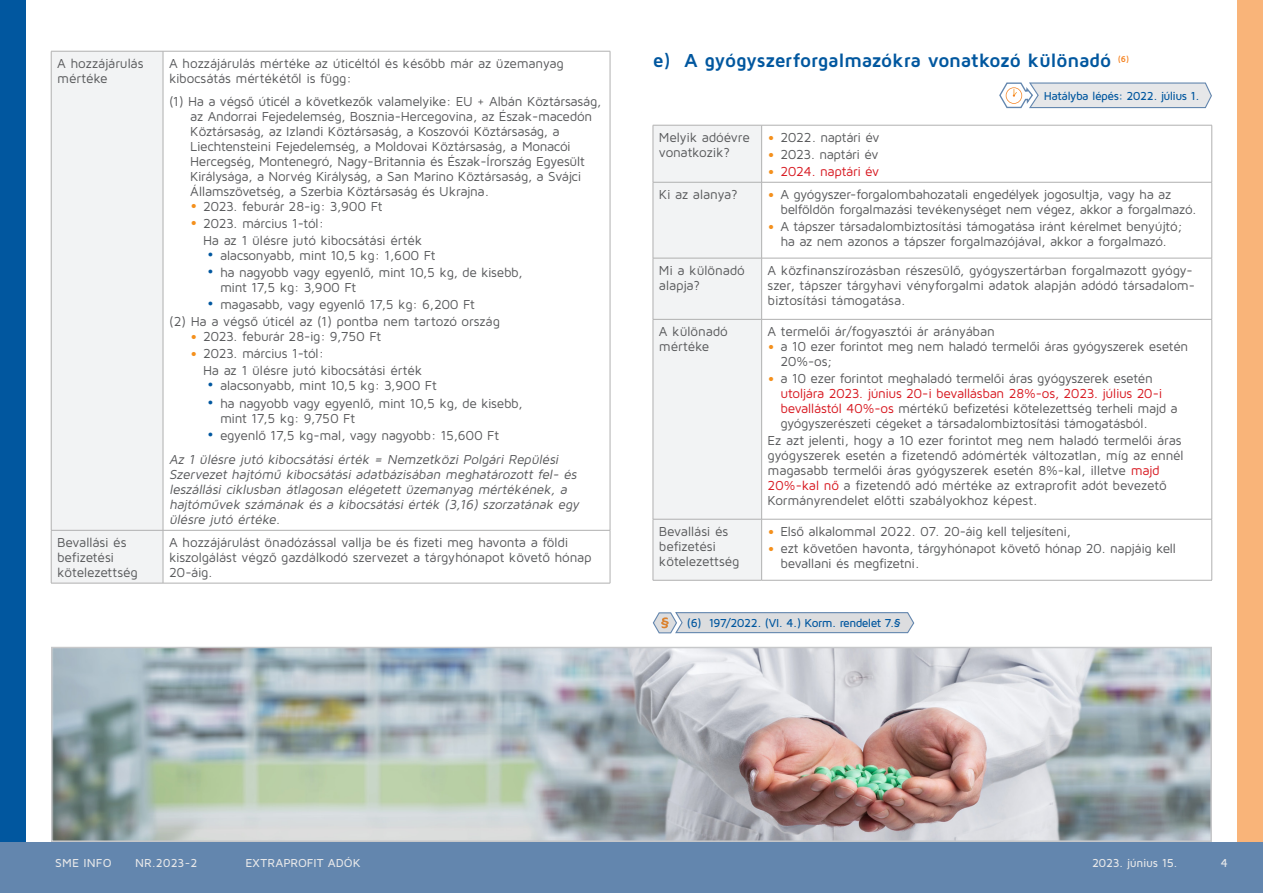
<style>
.page{position:relative;width:1263px;height:893px;background:#fff}
.page>*{position:absolute;margin:0;border:0;box-sizing:border-box;transform-origin:0 0}
.Heading_2{font:700 19.5px "Maven Pro";letter-spacing:-.015em;color:#01579f}
.Table_row_regular_le{font:13.5px/15px "Maven Pro";letter-spacing:-.02em;color:#57585a}
.Table_row_regular_le-2{font:italic 13.5px/15px "Maven Pro";letter-spacing:-.015em;color:#57585a}
.t1{font:13.5px "Maven Pro";letter-spacing:-.025em;color:#d7171f}
.Date_blue2{font:500 12px "Maven Pro";letter-spacing:-.05em;color:#01579f}
.t2{font:500 12px "Maven Pro";color:#e6e7e9}
.t3{font:500 12px "Maven Pro";letter-spacing:-.035em;color:#e6e7e9}
.Heading_2-2{font:700 8.7px "Maven Pro";color:#f58220}
.s1{font-size:18px;color:#f4901d}
.s2{font-size:16.5px;color:#01579f}
.s3{color:#d7171f}
</style>
<div class="page">
<div style="left:0;top:842px;width:1263px;height:51px;background:#6386ae"></div>
<div style="left:0;top:0;width:26px;height:842px;background:#01579f"></div>
<div style="left:1237px;top:0;width:26px;height:842px;background:#f9b479"></div>
<div style="left:52px;top:52px;width:111px;height:531px;background:#f2f3f4"></div>
<hr style="left:51px;top:51px;width:112px;height:1px;background:#b0b0b0">
<hr style="left:163px;top:51px;width:447px;height:1px;background:#b0b0b0">
<hr style="left:163px;top:51px;width:1px;height:479px;background:#b0b0b0">
<hr style="left:51px;top:530px;width:112px;height:1px;background:#b0b0b0">
<hr style="left:163px;top:530px;width:447px;height:1px;background:#b0b0b0">
<hr style="left:163px;top:530px;width:1px;height:53px;background:#b0b0b0">
<hr style="left:51px;top:583px;width:112px;height:1px;background:#b0b0b0">
<hr style="left:51px;top:51px;width:1px;height:479px;background:#b0b0b0">
<hr style="left:610px;top:51px;width:1px;height:479px;background:#b0b0b0">
<hr style="left:51px;top:530px;width:1px;height:53px;background:#b0b0b0">
<hr style="left:610px;top:530px;width:1px;height:53px;background:#b0b0b0">
<hr style="left:163px;top:583px;width:447px;height:1px;background:#b0b0b0">
<svg style="left:999px;top:82px;width:213px;height:27px;background:#dde0e5"></svg>
<div style="left:654px;top:126px;width:107px;height:454px;background:#f2f3f4"></div>
<hr style="left:653px;top:125px;width:109px;height:1px;background:#b0b0b0">
<hr style="left:653px;top:125px;width:1px;height:57px;background:#b0b0b0">
<hr style="left:762px;top:125px;width:450px;height:1px;background:#b0b0b0">
<hr style="left:1211px;top:125px;width:1px;height:57px;background:#b0b0b0">
<hr style="left:653px;top:182px;width:1px;height:76px;background:#b0b0b0">
<hr style="left:1211px;top:182px;width:1px;height:76px;background:#b0b0b0">
<hr style="left:653px;top:258px;width:1px;height:61px;background:#b0b0b0">
<hr style="left:1211px;top:258px;width:1px;height:61px;background:#b0b0b0">
<hr style="left:653px;top:320px;width:1px;height:199px;background:#b0b0b0">
<hr style="left:1211px;top:320px;width:1px;height:199px;background:#b0b0b0">
<hr style="left:653px;top:519px;width:1px;height:61px;background:#b0b0b0">
<hr style="left:1211px;top:519px;width:1px;height:61px;background:#b0b0b0">
<hr style="left:762px;top:580px;width:450px;height:1px;background:#b0b0b0">
<hr style="left:761px;top:125px;width:1px;height:57px;background:#b0b0b0">
<hr style="left:653px;top:182px;width:109px;height:1px;background:#b0b0b0">
<hr style="left:762px;top:182px;width:450px;height:1px;background:#b0b0b0">
<hr style="left:761px;top:182px;width:1px;height:76px;background:#b0b0b0">
<hr style="left:653px;top:258px;width:109px;height:1px;background:#b0b0b0">
<hr style="left:762px;top:258px;width:450px;height:1px;background:#b0b0b0">
<hr style="left:761px;top:258px;width:1px;height:61px;background:#b0b0b0">
<hr style="left:653px;top:319px;width:109px;height:1px;background:#b0b0b0">
<hr style="left:762px;top:319px;width:450px;height:1px;background:#b0b0b0">
<hr style="left:761px;top:320px;width:1px;height:199px;background:#b0b0b0">
<hr style="left:653px;top:519px;width:109px;height:1px;background:#b0b0b0">
<hr style="left:762px;top:519px;width:450px;height:1px;background:#b0b0b0">
<hr style="left:761px;top:519px;width:1px;height:61px;background:#b0b0b0">
<hr style="left:653px;top:580px;width:109px;height:1px;background:#b0b0b0">
<svg style="left:652px;top:612px;width:263px;height:22px;background:#d1d5da"></svg>
<img style="left:54px;top:650px;width:1155px;height:189px">
<div style="left:51px;top:647px;width:1161px;height:195px;border:2px solid #c7c8ca"></div>
<p class="Table_row_regular_le" style="left:57px;top:55px;width:88px">A hozzájárulás mértéke</p>
<p class="Table_row_regular_le" style="left:169px;top:55px;width:396px">A hozzájárulás mértéke az úticéltól és később már az üzemanyag kibocsátás mértékétől is függ:</p>
<p class="Table_row_regular_le" style="left:190px;top:93px;width:412px;text-indent:-21px">(1) Ha a végső úticél a következők valamelyike: EU + Albán Köztársaság, az Andorrai Fejedelemség, Bosznia-Hercegovina, az Észak-macedón Köztársaság, az Izlandi Köztársaság, a Koszovói Köztársaság, a Liechtensteini Fejedelemség, a Moldovai Köztársaság, a Monacói Hercegség, Montenegró, Nagy-Britannia és Észak-Írország Egyesült Királysága, a Norvég Királyság, a San Marino Köztársaság, a Svájci Államszövetség, a Szerbia Köztársaság és Ukrajna.</p>
<p class="Table_row_regular_le" style="left:190px;top:198px;width:194px"><span class="s1">•</span> 2023. feburár 28-ig: 3,900 Ft</p>
<p class="Table_row_regular_le" style="left:190px;top:215px;width:135px"><span class="s1">•</span> 2023. március 1-tól:</p>
<p class="Table_row_regular_le" style="left:203px;top:232px;width:221px">Ha az 1 ülésre jutó kibocsátási érték</p>
<p class="Table_row_regular_le" style="left:207px;top:247px;width:230px"><span class="s2">•</span> alacsonyabb, mint 10,5 kg: 1,600 Ft</p>
<p class="Table_row_regular_le" style="left:220px;top:264px;width:304px;text-indent:-13px"><span class="s2">•</span> ha nagyobb vagy egyenlő, mint 10,5 kg, de kisebb, mint 17,5 kg: 3,900 Ft</p>
<p class="Table_row_regular_le" style="left:207px;top:296px;width:269px"><span class="s2">•</span> magasabb, vagy egyenlő 17,5 kg: 6,200 Ft</p>
<p class="Table_row_regular_le" style="left:169px;top:314px;width:332px">(2) Ha a végső úticél az (1) pontba nem tartozó ország</p>
<p class="Table_row_regular_le" style="left:190px;top:329px;width:192px"><span class="s1">•</span> 2023. feburár 28-ig: 9,750 Ft</p>
<p class="Table_row_regular_le" style="left:190px;top:346px;width:135px"><span class="s1">•</span> 2023. március 1-tól:</p>
<p class="Table_row_regular_le" style="left:203px;top:363px;width:221px">Ha az 1 ülésre jutó kibocsátási érték</p>
<p class="Table_row_regular_le" style="left:207px;top:378px;width:231px"><span class="s2">•</span> alacsonyabb, mint 10,5 kg: 3,900 Ft</p>
<p class="Table_row_regular_le" style="left:220px;top:395px;width:304px;text-indent:-13px"><span class="s2">•</span> ha nagyobb vagy egyenlő, mint 10,5 kg, de kisebb, mint 17,5 kg: 9,750 Ft</p>
<p class="Table_row_regular_le" style="left:207px;top:427px;width:293px"><span class="s2">•</span> egyenlő 17,5 kg-mal, vagy nagyobb: 15,600 Ft</p>
<p class="Table_row_regular_le-2" style="left:169px;top:452px;width:414px">Az 1 ülésre jutó kibocsátási érték = Nemzetközi Polgári Repülési Szervezet hajtómű kibocsátási adatbázisában meghatározott fel- és leszállási ciklusban átlagosan elégetett üzemanyag mértékének, a hajtóművek számának és a kibocsátási érték (3,16) szorzatának egy ülésre jutó értéke.</p>
<p class="Table_row_regular_le" style="left:57px;top:534px;width:82px">Bevallási és befizetési kötelezettség</p>
<p class="Table_row_regular_le" style="left:169px;top:534px;width:424px">A hozzájárulást önadózással vallja be és fizeti meg havonta a földi kiszolgálást végző gazdálkodó szervezet a tárgyhónapot követő hónap<br>20-áig.</p>
<p class="Heading_2" style="left:653px;top:48px;width:460px">e) A gyógyszerforgalmazókra vonatkozó különadó</p>
<p class="Heading_2-2" style="left:1118px;top:53px;width:13px">(6)</p>
<p class="Date_blue2" style="left:1044px;top:89px;width:157px">Hatályba lépés: 2022. július 1.</p>
<p class="Table_row_regular_le" style="left:659px;top:129px;width:92px">Melyik adóévre vonatkozik?</p>
<p class="Table_row_regular_le" style="left:768px;top:129px;width:113px"><span class="s1">•</span> 2022. naptári év</p>
<p class="Table_row_regular_le" style="left:768px;top:147px;width:112px"><span class="s1">•</span> 2023. naptári év</p>
<p class="t1" style="left:768px;top:163px;width:113px"><span class="s1">•</span> 2024. naptári év</p>
<p class="Table_row_regular_le" style="left:659px;top:186px;width:80px">Ki az alanya?</p>
<p class="Table_row_regular_le" style="left:780px;top:186px;width:418px;text-indent:-13px"><span class="s1">•</span> A gyógyszer-forgalombahozatali engedélyek jogosultja, vagy ha az belföldön forgalmazási tevékenységet nem végez, akkor a forgalmazó.</p>
<p class="Table_row_regular_le" style="left:768px;top:219px;width:417px;text-align:center"><span class="s1">•</span> A tápszer társadalombiztosítási támogatása iránt kérelmet benyújtó; ha az nem azonos a tápszer forgalmazójával, akkor a forgalmazó.</p>
<p class="Table_row_regular_le" style="left:659px;top:262px;width:87px">Mi a különadó alapja?</p>
<p class="Table_row_regular_le" style="left:768px;top:262px;width:429px">A közfinanszírozásban részesülő, gyógyszertárban forgalmazott gyógy&shy;szer, tápszer tárgyhavi vényforgalmi adatok alapján adódó társadalom&shy;biztosítási támogatása.</p>
<p class="Table_row_regular_le" style="left:659px;top:324px;width:70px">A különadó mértéke</p>
<p class="Table_row_regular_le" style="left:768px;top:324px;width:229px">A termelői ár/fogyasztói ár arányában</p>
<p class="Table_row_regular_le" style="left:780px;top:339px;width:409px;text-indent:-13px"><span class="s1">•</span> a 10 ezer forintot meg nem haladó termelői áras gyógyszerek esetén<br>20%-os;</p>
<p class="Table_row_regular_le" style="left:780px;top:371px;width:399px;text-indent:-13px"><span class="s1">•</span> a 10 ezer forintot meghaladó termelői áras gyógyszerek esetén <span class="s3">utoljára 2023. június 20-i bevallásban 28%-os, 2023. július 20-i bevallástól 40%-os</span> mértékű befizetési kötelezettség terheli majd a gyógyszerészeti cégeket a társadalombiztosítási támogatásból.</p>
<p class="Table_row_regular_le" style="left:768px;top:433px;width:418px">Ez azt jelenti, hogy a 10 ezer forintot meg nem haladó termelői áras gyógyszerek esetén a fizetendő adómérték változatlan, míg az ennél magasabb termelői áras gyógyszerek esetén 8%-kal, illetve <span class="s3">majd 20%-kal nő</span> a fizetendő adó mértéke az extraprofit adót bevezető Kormányrendelet előtti szabályokhoz képest.</p>
<p class="Table_row_regular_le" style="left:659px;top:523px;width:82px">Bevallási és befizetési kötelezettség</p>
<p class="Table_row_regular_le" style="left:768px;top:523px;width:305px"><span class="s1">•</span> Első alkalommal 2022. 07. 20-áig kell teljesíteni,</p>
<p class="Table_row_regular_le" style="left:780px;top:540px;width:397px;text-indent:-13px"><span class="s1">•</span> ezt követően havonta, tárgyhónapot követő hónap 20. napjáig kell bevallani és megfizetni.</p>
<p class="Date_blue2" style="left:687px;top:616px;width:215px">(6) 197/2022. (VI. 4.) Korm. rendelet 7.§</p>
<p class="t2" style="left:55px;top:856px;width:58px">SME INFO</p>
<p class="t2" style="left:135px;top:856px;width:64px">Nr.2023-2</p>
<p class="t2" style="left:246px;top:856px;width:117px">Extraprofit adók</p>
<p class="t3" style="left:1092px;top:856px;width:87px">2023. június 15.</p>
<p class="t2" style="left:1221px;top:856px;width:9px">4</p>
</div>
